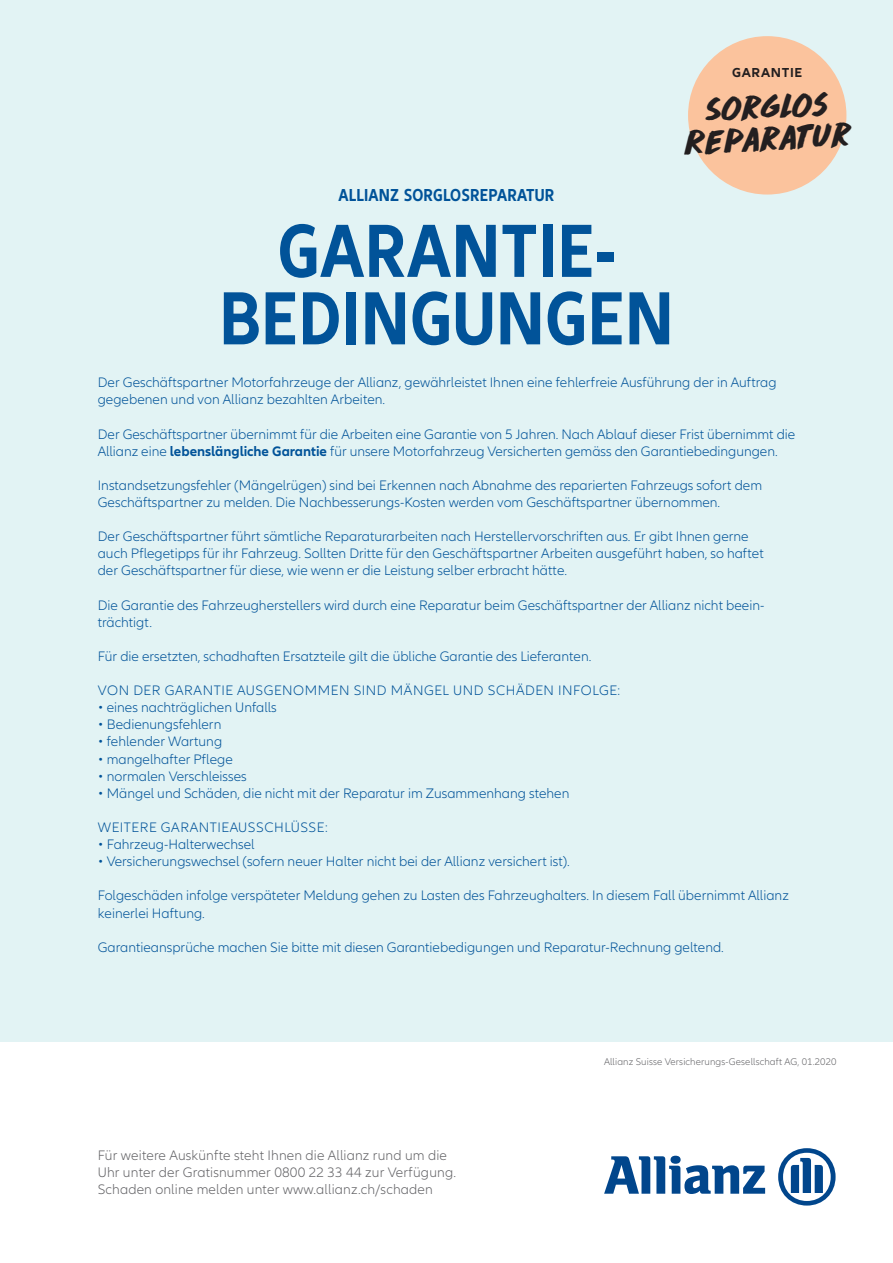
<style>
.page{position:relative;width:893px;height:1263px;background:#fff}
.page>*{position:absolute;margin:0;border:0;box-sizing:border-box;transform-origin:0 0}
.t1{font:700 condensed 78px/67.5px "Allianz Neo";letter-spacing:.01em;color:#015399;text-align:center}
.t2{font:30.45px/31.2px "Drop Dead Gorgeous";color:#231f20;text-align:center}
.t3{font:700 condensed 18px "Allianz Neo";letter-spacing:.01em;color:#015399}
.t4{font:300 14.25px/17.1px "Allianz Neo";color:#015399}
.t5{font:300 14.25px/17.1px "Allianz Neo";letter-spacing:.01em;color:#636366}
.t6{font:300 14.25px "Allianz Neo";letter-spacing:.04em;color:#015399}
.t7{font:700 13.5px "Allianz Neo";letter-spacing:.05em;color:#231f20}
.t8{font:300 10.05px "Allianz Neo";letter-spacing:.01em;color:#636366}
.s1{font-weight:700}
</style>
<div class="page">
<div style="left:0;top:0;width:893px;height:1042px;background:#e2f3f4"></div>
<svg style="left:604px;top:1156px;width:161px;height:38px"></svg>
<svg style="left:778px;top:1148px;width:58px;height:57px"></svg>
<div style="left:688px;top:36px;width:158px;height:159px;background:#fbc39d;border-radius:50%"></div>
<p class="t7" style="left:732px;top:64px;width:72px">GARANTIE</p>
<h2 class="t2" style="left:680px;top:95px;width:171px;rotate:-3deg">Sorglos<br>Reparatur</h2>
<p class="t3" style="left:338px;top:184px;width:217px">ALLIANZ SORGLOSREPARATUR</p>
<h1 class="t1" style="left:219px;top:219px;width:456px">GARANTIE-<br>BEDINGUNGEN</h1>
<p class="t4" style="left:98px;top:374px;width:680px">Der Geschäftspartner Motorfahrzeuge der Allianz, gewährleistet Ihnen eine fehlerfreie Ausführung der in Auftrag gegebenen und von Allianz bezahlten Arbeiten.</p>
<p class="t4" style="left:98px;top:426px;width:699px">Der Geschäftspartner übernimmt für die Arbeiten eine Garantie von 5 Jahren. Nach Ablauf dieser Frist übernimmt die<br>Allianz eine <span class="s1">lebenslängliche Garantie</span> für unsere Motorfahrzeug Versicherten gemäss den Garantiebedingungen.</p>
<p class="t4" style="left:98px;top:477px;width:666px">Instandsetzungsfehler (Mängelrügen) sind bei Erkennen nach Abnahme des reparierten Fahrzeugs sofort dem<br>Geschäftspartner zu melden. Die Nachbesserungs-Kosten werden vom Geschäftspartner übernommen.</p>
<p class="t4" style="left:98px;top:528px;width:667px">Der Geschäftspartner führt sämtliche Reparaturarbeiten nach Herstellervorschriften aus. Er gibt Ihnen gerne auch Pflegetipps für ihr Fahrzeug. Sollten Dritte für den Geschäftspartner Arbeiten ausgeführt haben, so haftet der Geschäftspartner für diese, wie wenn er die Leistung selber erbracht hätte.</p>
<p class="t4" style="left:98px;top:597px;width:668px">Die Garantie des Fahrzeugherstellers wird durch eine Reparatur beim Geschäftspartner der Allianz nicht beein&shy;trächtigt.</p>
<p class="t4" style="left:98px;top:648px;width:495px">Für die ersetzten, schadhaften Ersatzteile gilt die übliche Garantie des Lieferanten.</p>
<p class="t6" style="left:98px;top:682px;width:524px">VON DER GARANTIE AUSGENOMMEN SIND MÄNGEL UND SCHÄDEN INFOLGE:</p>
<p class="t4" style="left:98px;top:699px;width:181px">• eines nachträglichen Unfalls</p>
<p class="t4" style="left:98px;top:716px;width:125px">• Bedienungsfehlern</p>
<p class="t4" style="left:98px;top:734px;width:126px">• fehlender Wartung</p>
<p class="t4" style="left:98px;top:751px;width:137px">• mangelhafter Pflege</p>
<p class="t4" style="left:98px;top:768px;width:151px">• normalen Verschleisses</p>
<p class="t4" style="left:98px;top:785px;width:473px">• Mängel und Schäden, die nicht mit der Reparatur im Zusammenhang stehen</p>
<p class="t6" style="left:98px;top:819px;width:231px">WEITERE GARANTIEAUSSCHLÜSSE:</p>
<p class="t4" style="left:98px;top:836px;width:158px">• Fahrzeug-Halterwechsel</p>
<p class="t4" style="left:98px;top:853px;width:474px">• Versicherungswechsel (sofern neuer Halter nicht bei der Allianz versichert ist).</p>
<p class="t4" style="left:98px;top:887px;width:693px">Folgeschäden infolge verspäteter Meldung gehen zu Lasten des Fahrzeughalters. In diesem Fall übernimmt Allianz keinerlei Haftung.</p>
<p class="t4" style="left:98px;top:939px;width:628px">Garantieansprüche machen Sie bitte mit diesen Garantiebedigungen und Reparatur-Rechnung geltend.</p>
<p class="t5" style="left:98px;top:1147px;width:360px">Für weitere Auskünfte steht Ihnen die Allianz rund um die<br>Uhr unter der Gratisnummer 0800 22 33 44 zur Verfügung.<br>Schaden online melden unter www.allianz.ch/schaden</p>
<p class="t8" style="left:604px;top:1056px;width:234px">Allianz Suisse Versicherungs-Gesellschaft AG, 01.2020</p>
</div>
